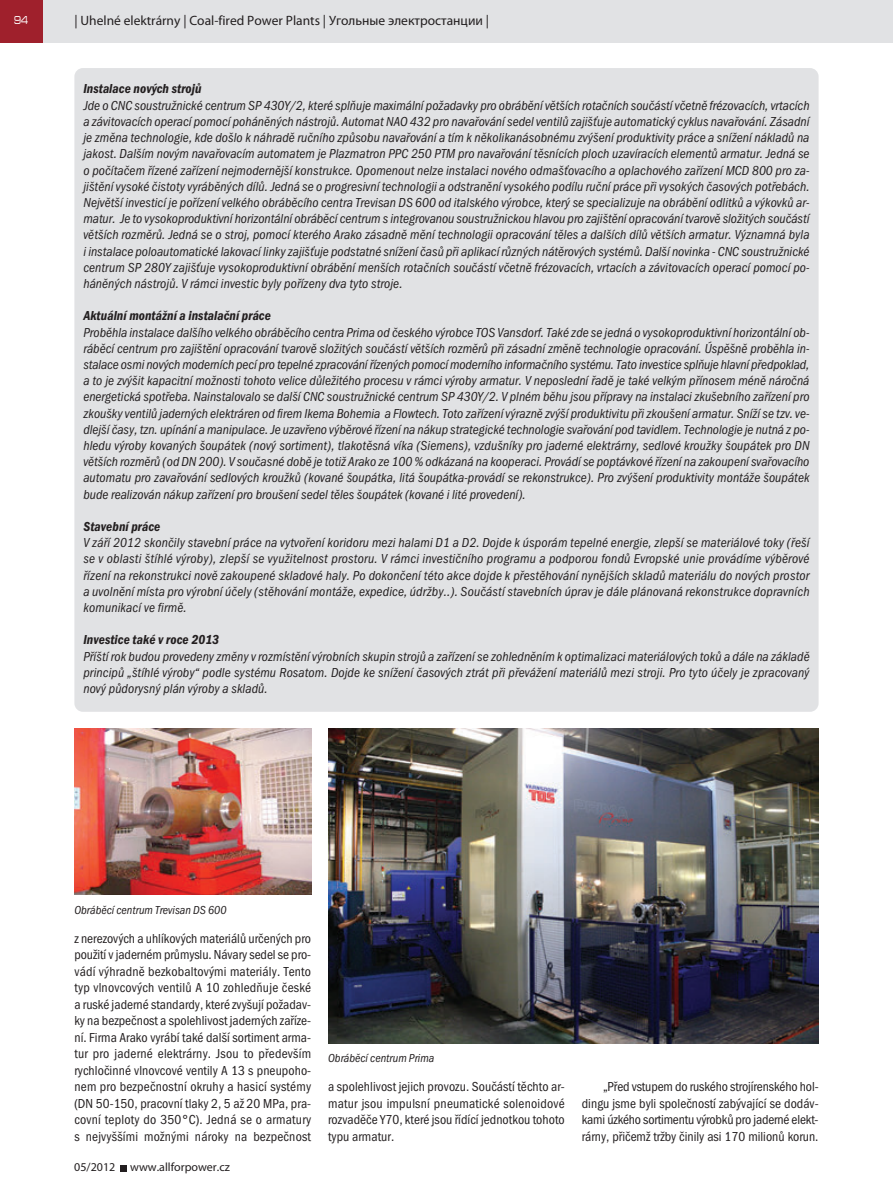
<style>
.page{position:relative;width:893px;height:1191px;background:#fff}
.page>*{position:absolute;margin:0;border:0;box-sizing:border-box;transform-origin:0 0}
.t1{font:13.5px/16.2px "Franklin Got Itc TOT Boo Con Ita";letter-spacing:.005em;color:#231f20;text-align:justify}
.t2{font:13.5px/16.5px "Franklin Got Itc TOT Boo Con";letter-spacing:.005em;color:#231f20;text-align:justify}
.t3{font:13.5px "Franklin Got Itc TOT Dem Con Ita";letter-spacing:.005em;color:#231f20}
.t4{font:13.5px "Myriad Pro";color:#231f20}
.t5{font:12px "Franklin Got Itc TOT Boo Con Ita";color:#231f20}
.t6{font:12px "Myriad Pro";color:#231f20}
.t7{font:500 expanded 12px "Microgramma DOT";color:#fff;scale:.7 1}
</style>
<div class="page">
<div style="left:43px;top:0;width:850px;height:43px;background:#e1e2e4"></div>
<div style="left:0;top:0;width:43px;height:43px;background:#9f202c"></div>
<svg style="left:120px;top:1165px;width:6px;height:6px"></svg>
<div style="left:74px;top:68px;width:745px;height:644px;background:#e1e2e4;border-radius:9px"></div>
<img style="left:74px;top:728px;width:237px;height:167px">
<img style="left:328px;top:728px;width:491px;height:315px">
<p class="t7" style="left:14px;top:13px;width:21px">94</p>
<p class="t4" style="left:74px;top:15px;width:416px">| Uhelné elektrárny | Coal-fired Power Plants | Угольные электростанции |</p>
<p class="t3" style="left:83px;top:81px;width:120px">Instalace nových strojů</p>
<p class="t1" style="left:83px;top:97px;width:728px">Jde o CNC soustružnické centrum SP 430Y/2, které splňuje maximální požadavky pro obrábění větších rotačních součástí včetně frézovacích, vrtacích a závitovacích operací pomocí poháněných nástrojů. Automat NAO 432 pro navařování sedel ventilů zajišťuje automatický cyklus navařování. Zásadní je změna technologie, kde došlo k náhradě ručního způsobu navařování a tím k několikanásobnému zvýšení produktivity práce a snížení nákladů na jakost. Dalším novým navařovacím automatem je Plazmatron PPC 250 PTM pro navařování těsnících ploch uzavíracích elementů armatur. Jedná se o počítačem řízené zařízení nejmodernější konstrukce. Opomenout nelze instalaci nového odmašťovacího a oplachového zařízení MCD 800 pro za&shy;jištění vysoké čistoty vyráběných dílů. Jedná se o progresivní technologii a odstranění vysokého podílu ruční práce při vysokých časových potřebách.<br>Největší investicí je pořízení velkého obráběcího centra Trevisan DS 600 od italského výrobce, který se specializuje na obrábění odlitků a výkovků ar&shy;matur. Je to vysokoproduktivní horizontální obráběcí centrum s integrovanou soustružnickou hlavou pro zajištění opracování tvarově složitých součástí větších rozměrů. Jedná se o stroj, pomocí kterého Arako zásadně mění technologii opracování těles a dalších dílů větších armatur. Významná byla i instalace poloautomatické lakovací linky zajišťuje podstatné snížení časů při aplikací různých nátěrových systémů. Další novinka - CNC soustružnické centrum SP 280Y zajišťuje vysokoproduktivní obrábění menších rotačních součástí včetně frézovacích, vrtacích a závitovacích operací pomocí po&shy;háněných nástrojů. V rámci investic byly pořízeny dva tyto stroje.</p>
<p class="t3" style="left:83px;top:308px;width:189px">Aktuální montážní a instalační práce</p>
<p class="t1" style="left:83px;top:324px;width:728px">Proběhla instalace dalšího velkého obráběcího centra Prima od českého výrobce TOS Vansdorf. Také zde se jedná o vysokoproduktivní horizontální ob&shy;ráběcí centrum pro zajištění opracování tvarově složitých součástí větších rozměrů při zásadní změně technologie opracování. Úspěšně proběhla in&shy;stalace osmi nových moderních pecí pro tepelné zpracování řízených pomocí moderního informačního systému. Tato investice splňuje hlavní předpoklad, a to je zvýšit kapacitní možnosti tohoto velice důležitého procesu v rámci výroby armatur. V neposlední řadě je také velkým přínosem méně náročná energetická spotřeba. Nainstalovalo se další CNC soustružnické centrum SP 430Y/2. V plném běhu jsou přípravy na instalaci zkušebního zařízení pro zkoušky ventilů jaderných elektráren od firem Ikema Bohemia a Flowtech. Toto zařízení výrazně zvýší produktivitu při zkoušení armatur. Sníží se tzv. ve&shy;dlejší časy, tzn. upínání a manipulace. Je uzavřeno výběrové řízení na nákup strategické technologie svařování pod tavidlem. Technologie je nutná z po&shy;hledu výroby kovaných šoupátek (nový sortiment), tlakotěsná víka (Siemens), vzdušníky pro jaderné elektrárny, sedlové kroužky šoupátek pro DN větších rozměrů (od DN 200). V současné době je totiž Arako ze 100 % odkázaná na kooperaci. Provádí se poptávkové řízení na zakoupení svařovacího automatu pro zavařování sedlových kroužků (kované šoupátka, litá šoupátka-provádí se rekonstrukce). Pro zvýšení produktivity montáže šoupátek bude realizován nákup zařízení pro broušení sedel těles šoupátek (kované i lité provedení).</p>
<p class="t3" style="left:83px;top:519px;width:79px">Stavební práce</p>
<p class="t1" style="left:83px;top:535px;width:728px">V září 2012 skončily stavební práce na vytvoření koridoru mezi halami D1 a D2. Dojde k úsporám tepelné energie, zlepší se materiálové toky (řeší se v oblasti štíhlé výroby), zlepší se využitelnost prostoru. V rámci investičního programu a podporou fondů Evropské unie provádíme výběrové řízení na rekonstrukci nově zakoupené skladové haly. Po dokončení této akce dojde k přestěhování nynějších skladů materiálu do nových prostor a uvolnění místa pro výrobní účely (stěhování montáže, expedice, údržby..). Součástí stavebních úprav je dále plánovaná rekonstrukce dopravních komunikací ve firmě.</p>
<p class="t3" style="left:83px;top:632px;width:137px">Investice také v roce 2013</p>
<p class="t1" style="left:83px;top:648px;width:728px">Příští rok budou provedeny změny v rozmístění výrobních skupin strojů a zařízení se zohledněním k optimalizaci materiálových toků a dále na základě principů „štíhlé výroby“ podle systému Rosatom. Dojde ke snížení časových ztrát při převážení materiálů mezi stroji. Pro tyto účely je zpracovaný nový půdorysný plán výroby a skladů.</p>
<p class="t5" style="left:74px;top:903px;width:154px">Obráběcí centrum Trevisan DS 600</p>
<p class="t2" style="left:74px;top:930px;width:238px">z nerezových a uhlíkových materiálů určených pro použití v jaderném průmyslu. Návary sedel se pro&shy;vádí výhradně bezkobaltovými materiály. Tento typ vlnovcových ventilů A 10 zohledňuje české a ruské jaderné standardy, které zvyšují požadav&shy;ky na bezpečnost a spolehlivost jaderných zaříze&shy;ní. Firma Arako vyrábí také další sortiment arma&shy;tur pro jaderné elektrárny. Jsou to především rychločinné vlnovcové ventily A 13 s pneupoho&shy;nem pro bezpečnostní okruhy a hasicí systémy (DN 50-150, pracovní tlaky 2, 5 až 20 MPa, pra&shy;covní teploty do 350°C). Jedná se o armatury s nejvyššími možnými nároky na bezpečnost</p>
<p class="t6" style="left:74px;top:1162px;width:157px">05/2012 www.allforpower.cz</p>
<p class="t5" style="left:328px;top:1051px;width:108px">Obráběcí centrum Prima</p>
<p class="t2" style="left:328px;top:1078px;width:238px">a spolehlivost jejich provozu. Součástí těchto ar&shy;matur jsou impulsní pneumatické solenoidové rozvaděče Y70, které jsou řídící jednotkou tohoto typu armatur.</p>
<p class="t2" style="left:582px;top:1078px;width:238px;text-indent:21px">„Před vstupem do ruského strojírenského hol&shy;dingu jsme byli společností zabývající se dodáv&shy;kami úzkého sortimentu výrobků pro jaderné elekt&shy;rárny, přičemž tržby činily asi 170 milionů korun.</p>
</div>
